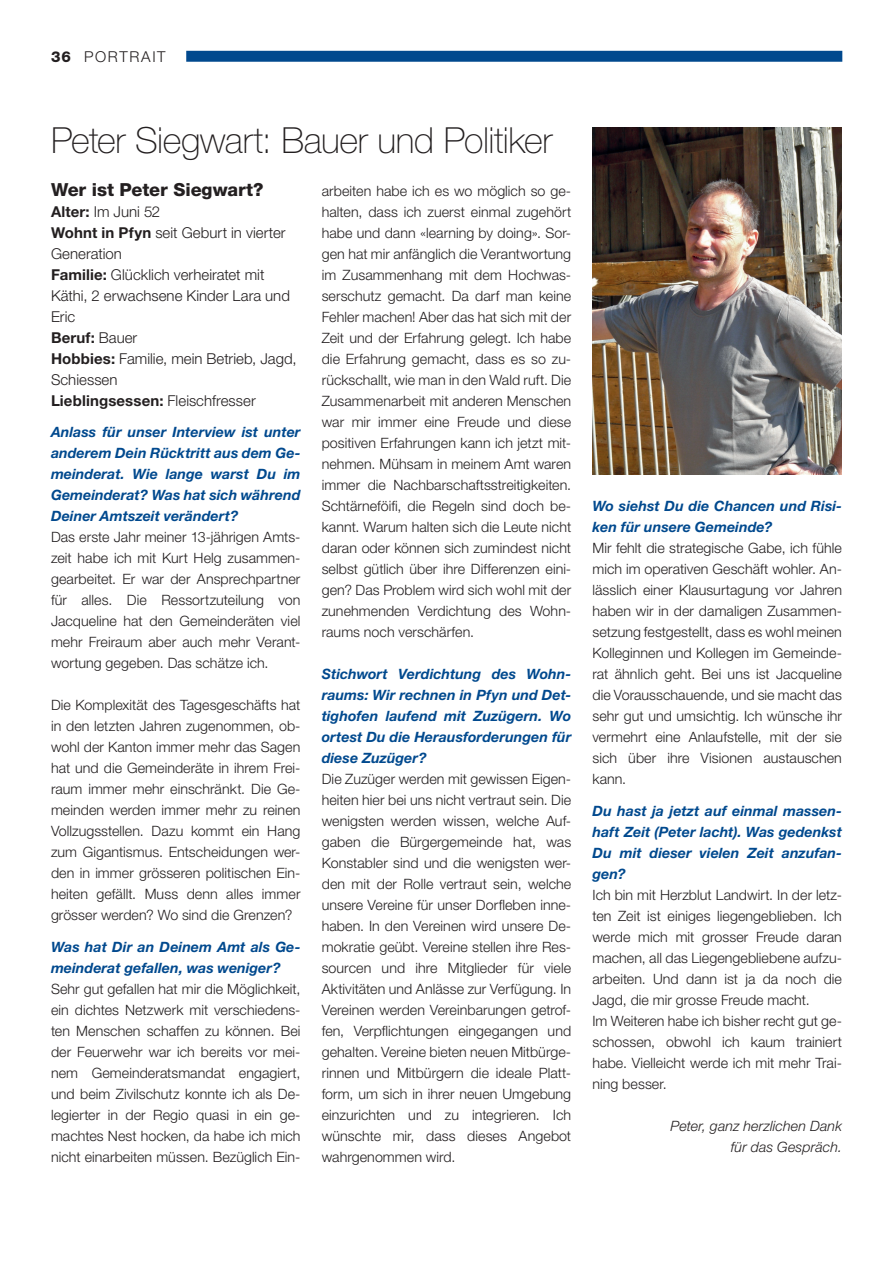
<style>
.page{position:relative;width:893px;height:1263px;background:#fff}
.page>*{position:absolute;margin:0;border:0;box-sizing:border-box;transform-origin:0 0}
.t1{font:100 36px "Helvetica Neue LT Std";letter-spacing:-.015em;color:#231f20}
.t2{font:800 18px "Helvetica Neue LT Std";letter-spacing:-.005em;color:#231f20}
.t3{font:300 15px/21px "Helvetica Neue LT Std";color:#231f20}
.t4{font:300 15px "Helvetica Neue LT Std";letter-spacing:.105em;color:#231f20}
.t5{font:300 14.25px/21px "Helvetica Neue LT Std";letter-spacing:.005em;color:#231f20;text-align:justify}
.t6{font:italic 700 14.25px/21px "Helvetica Neue LT Std";letter-spacing:.005em;color:#01498e;text-align:justify}
.t7{font:italic 300 14.25px/21px "Helvetica Neue LT Std";letter-spacing:.01em;color:#231f20;text-align:right}
.s1{font-weight:800}
.s2{font-weight:700}
</style>
<div class="page">
<div style="left:186px;top:51px;width:656px;height:11px;background:#01498e"></div>
<img style="left:592px;top:128px;width:250px;height:346px">
<p class="t4" style="left:51px;top:47px;width:116px"><span class="s1">36</span> PORTRAIT</p>
<h1 class="t1" style="left:51px;top:120px;width:503px">Peter Siegwart: Bauer und Politiker</h1>
<p class="t2" style="left:51px;top:178px;width:214px">Wer ist Peter Siegwart?</p>
<p class="t3" style="left:51px;top:200px;width:247px"><span class="s2">Alter:</span> Im Juni 52<br><span class="s2">Wohnt in Pfyn</span> seit Geburt in vierter<br>Generation<br><span class="s2">Familie:</span> Glücklich verheiratet mit<br>Käthi, 2 erwachsene Kinder Lara und<br>Eric<br><span class="s2">Beruf:</span> Bauer<br><span class="s2">Hobbies:</span> Familie, mein Betrieb, Jagd,<br>Schiessen<br><span class="s2">Lieblingsessen:</span> Fleischfresser</p>
<p class="t6" style="left:51px;top:421px;width:251px">Anlass für unser Interview ist unter anderem Dein Rücktritt aus dem Ge&shy;meinderat. Wie lange warst Du im Gemeinderat? Was hat sich während Deiner Amtszeit verändert?</p>
<p class="t5" style="left:51px;top:526px;width:251px">Das erste Jahr meiner 13-jährigen Amts&shy;zeit habe ich mit Kurt Helg zusammen&shy;gearbeitet. Er war der Ansprechpartner für alles. Die Ressortzuteilung von Jacqueline hat den Gemeinderäten viel mehr Freiraum aber auch mehr Verant&shy;wortung gegeben. Das schätze ich.</p>
<p class="t5" style="left:51px;top:694px;width:251px">Die Komplexität des Tagesgeschäfts hat in den letzten Jahren zugenommen, ob&shy;wohl der Kanton immer mehr das Sagen hat und die Gemeinderäte in ihrem Frei&shy;raum immer mehr einschränkt. Die Ge&shy;meinden werden immer mehr zu reinen Vollzugsstellen. Dazu kommt ein Hang zum Gigantismus. Entscheidungen wer&shy;den in immer grösseren politischen Ein&shy;heiten gefällt. Muss denn alles immer grösser werden? Wo sind die Grenzen?</p>
<p class="t6" style="left:51px;top:936px;width:251px">Was hat Dir an Deinem Amt als Ge&shy;meinderat gefallen, was weniger?</p>
<p class="t5" style="left:51px;top:978px;width:251px">Sehr gut gefallen hat mir die Möglichkeit, ein dichtes Netzwerk mit verschiedens&shy;ten Menschen schaffen zu können. Bei der Feuerwehr war ich bereits vor mei&shy;nem Gemeinderatsmandat engagiert, und beim Zivilschutz konnte ich als De&shy;legierter in der Regio quasi in ein ge&shy;machtes Nest hocken, da habe ich mich nicht einarbeiten müssen. Bezüglich Ein-</p>
<p class="t5" style="left:322px;top:180px;width:251px">arbeiten habe ich es wo möglich so ge&shy;halten, dass ich zuerst einmal zugehört habe und dann «learning by doing». Sor&shy;gen hat mir anfänglich die Verantwortung im Zusammenhang mit dem Hochwas&shy;serschutz gemacht. Da darf man keine Fehler machen! Aber das hat sich mit der Zeit und der Erfahrung gelegt. Ich habe die Erfahrung gemacht, dass es so zu&shy;rückschallt, wie man in den Wald ruft. Die Zusammenarbeit mit anderen Menschen war mir immer eine Freude und diese positiven Erfahrungen kann ich jetzt mit&shy;nehmen. Mühsam in meinem Amt waren immer die Nachbarschaftsstreitigkeiten.<br>Schtärneföifi, die Regeln sind doch be&shy;kannt. Warum halten sich die Leute nicht daran oder können sich zumindest nicht selbst gütlich über ihre Differenzen eini&shy;gen? Das Problem wird sich wohl mit der zunehmenden Verdichtung des Wohn&shy;raums noch verschärfen.</p>
<p class="t6" style="left:322px;top:663px;width:251px">Stichwort Verdichtung des Wohn&shy;raums: Wir rechnen in Pfyn und Det&shy;tighofen laufend mit Zuzügern. Wo ortest Du die Herausforderungen für diese Zuzüger?</p>
<p class="t5" style="left:322px;top:768px;width:251px">Die Zuzüger werden mit gewissen Eigen&shy;heiten hier bei uns nicht vertraut sein. Die wenigsten werden wissen, welche Auf&shy;gaben die Bürgergemeinde hat, was Konstabler sind und die wenigsten wer&shy;den mit der Rolle vertraut sein, welche unsere Vereine für unser Dorfleben inne&shy;haben. In den Vereinen wird unsere De&shy;mokratie geübt. Vereine stellen ihre Res&shy;sourcen und ihre Mitglieder für viele Aktivitäten und Anlässe zur Verfügung. In Vereinen werden Vereinbarungen getrof&shy;fen, Verpflichtungen eingegangen und gehalten. Vereine bieten neuen Mitbürge&shy;rinnen und Mitbürgern die ideale Platt&shy;form, um sich in ihrer neuen Umgebung einzurichten und zu integrieren. Ich wünschte mir, dass dieses Angebot wahrgenommen wird.</p>
<p class="t6" style="left:592px;top:495px;width:251px">Wo siehst Du die Chancen und Risi&shy;ken für unsere Gemeinde?</p>
<p class="t5" style="left:592px;top:537px;width:251px">Mir fehlt die strategische Gabe, ich fühle mich im operativen Geschäft wohler. An&shy;lässlich einer Klausurtagung vor Jahren haben wir in der damaligen Zusammen&shy;setzung festgestellt, dass es wohl meinen Kolleginnen und Kollegen im Gemeinde&shy;rat ähnlich geht. Bei uns ist Jacqueline die Vorausschauende, und sie macht das sehr gut und umsichtig. Ich wünsche ihr vermehrt eine Anlaufstelle, mit der sie sich über ihre Visionen austauschen kann.</p>
<p class="t6" style="left:592px;top:800px;width:251px">Du hast ja jetzt auf einmal massen&shy;haft Zeit (Peter lacht). Was gedenkst Du mit dieser vielen Zeit anzufan&shy;gen?</p>
<p class="t5" style="left:592px;top:884px;width:251px;text-align:left">Ich bin mit Herzblut Landwirt. In der letz&shy;ten Zeit ist einiges liegengeblieben. Ich werde mich mit grosser Freude daran machen, all das Liegengebliebene aufzu&shy;arbeiten. Und dann ist ja da noch die Jagd, die mir grosse Freude macht.<br>Im Weiteren habe ich bisher recht gut ge&shy;schossen, obwohl ich kaum trainiert habe. Vielleicht werde ich mit mehr Trai&shy;ning besser.</p>
<p class="t7" style="left:670px;top:1115px;width:173px">Peter, ganz herzlichen Dank für das Gespräch.</p>
</div>
